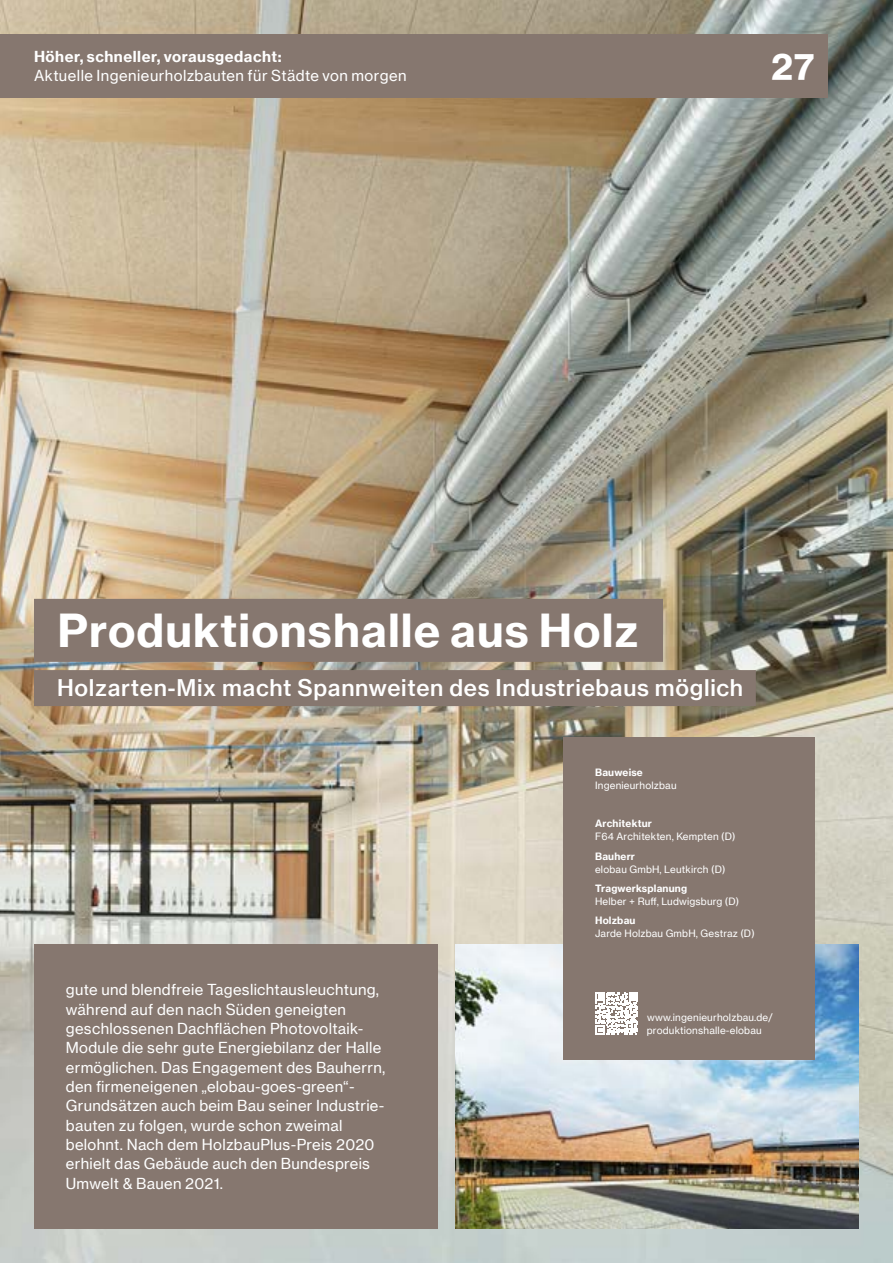
<style>
.page{position:relative;width:893px;height:1263px;background:#fff}
.page>*{position:absolute;margin:0;border:0;box-sizing:border-box;transform-origin:0 0}
.StgHB_Head_29_7_46_B{font:44.55px "N Haas Grotesk TX Pro 75 Bd";letter-spacing:.025em;color:#fff}
.t1{font:36px "N Haas Grotesk TX Pro 75 Bd";color:#fff}
.StgHB_Subline_15_26{font:22.5px "N Haas Grotesk TX Pro 65 Md";letter-spacing:.03em;color:#fff}
.StgHB_Fließ_9_9_12_9{font:14.85px/19.4px "N Haas Grotesk TX Pro 55 Rg";letter-spacing:.02em;color:#fff}
.t2{font:14.85px "N Haas Grotesk TX Pro 75 Bd";letter-spacing:.035em;color:#fff}
.StgHB_Bildunterschr{font:9.9px/12.9px "N Haas Grotesk TX Pro 55 Rg";letter-spacing:.02em;color:#fff}
.StgHB_Bildunterschri{font:9.9px "N Haas Grotesk TX Pro 75 Bd";letter-spacing:.02em;color:#fff}
.StgHB_Bildunterschr-2{font:9.9px "N Haas Grotesk TX Pro 75 Bd";letter-spacing:.02em;color:#fff}
</style>
<div class="page">
<img style="left:0;top:0;width:893px;height:1263px">
<img style="left:455px;top:944px;width:404px;height:285px">
<div style="left:34px;top:599px;width:629px;height:63px;background:#86776f"></div>
<div style="left:34px;top:670px;width:722px;height:36px;background:#86776f"></div>
<div style="left:563px;top:737px;width:252px;height:322px;background:#86776f"></div>
<svg style="left:596px;top:992px;width:42px;height:42px"></svg>
<div style="left:34px;top:944px;width:404px;height:285px;background:#86776f"></div>
<div style="left:0;top:34px;width:828px;height:64px;background:#86776f"></div>
<p class="t2" style="left:34px;top:47px;width:249px">Höher, schneller, vorausgedacht:</p>
<p class="StgHB_Fließ_9_9_12_9" style="left:34px;top:66px;width:374px">Aktuelle Ingenieurholzbauten für Städte von morgen</p>
<h2 class="t1" style="left:771px;top:44px;width:45px">27</h2>
<p class="StgHB_Head_29_7_46_B" style="left:57px;top:602px;width:583px">Produktionshalle aus Holz</p>
<p class="StgHB_Subline_15_26" style="left:57px;top:673px;width:687px">Holzarten-Mix macht Spannweiten des Industriebaus möglich</p>
<p class="StgHB_Bildunterschri" style="left:595px;top:766px;width:49px">Bauweise</p>
<p class="StgHB_Bildunterschr" style="left:595px;top:779px;width:83px">Ingenieurholzbau</p>
<p class="StgHB_Bildunterschr-2" style="left:595px;top:817px;width:58px">Architektur</p>
<p class="StgHB_Bildunterschr" style="left:595px;top:830px;width:142px">F64 Architekten, Kempten (D)</p>
<p class="StgHB_Bildunterschri" style="left:595px;top:850px;width:41px">Bauherr</p>
<p class="StgHB_Bildunterschr" style="left:595px;top:862px;width:132px">elobau GmbH, Leutkirch (D)</p>
<p class="StgHB_Bildunterschri" style="left:595px;top:882px;width:94px">Tragwerksplanung</p>
<p class="StgHB_Bildunterschr" style="left:595px;top:895px;width:146px">Helber + Ruff, Ludwigsburg (D)</p>
<p class="StgHB_Bildunterschri" style="left:595px;top:914px;width:42px">Holzbau</p>
<p class="StgHB_Bildunterschr" style="left:595px;top:927px;width:161px">Jarde Holzbau GmbH, Gestraz (D)</p>
<p class="StgHB_Fließ_9_9_12_9" style="left:66px;top:980px;width:321px">gute und blendfreie Tageslichtausleuchtung, während auf den nach Süden geneigten geschlossenen Dachflächen Photovoltaik-Module die sehr gute Energiebilanz der Halle ermöglichen. Das Engagement des Bauherrn, den firmeneigenen „elobau-goes-green“- Grundsätzen auch beim Bau seiner Industrie&shy;bauten zu folgen, wurde schon zweimal belohnt. Nach dem HolzbauPlus-Preis 2020 erhielt das Gebäude auch den Bundespreis Umwelt &amp; Bauen 2021.</p>
<p class="StgHB_Bildunterschr" style="left:647px;top:1011px;width:127px">www.ingenieurholzbau.de/ produktionshalle-elobau</p>
</div>
